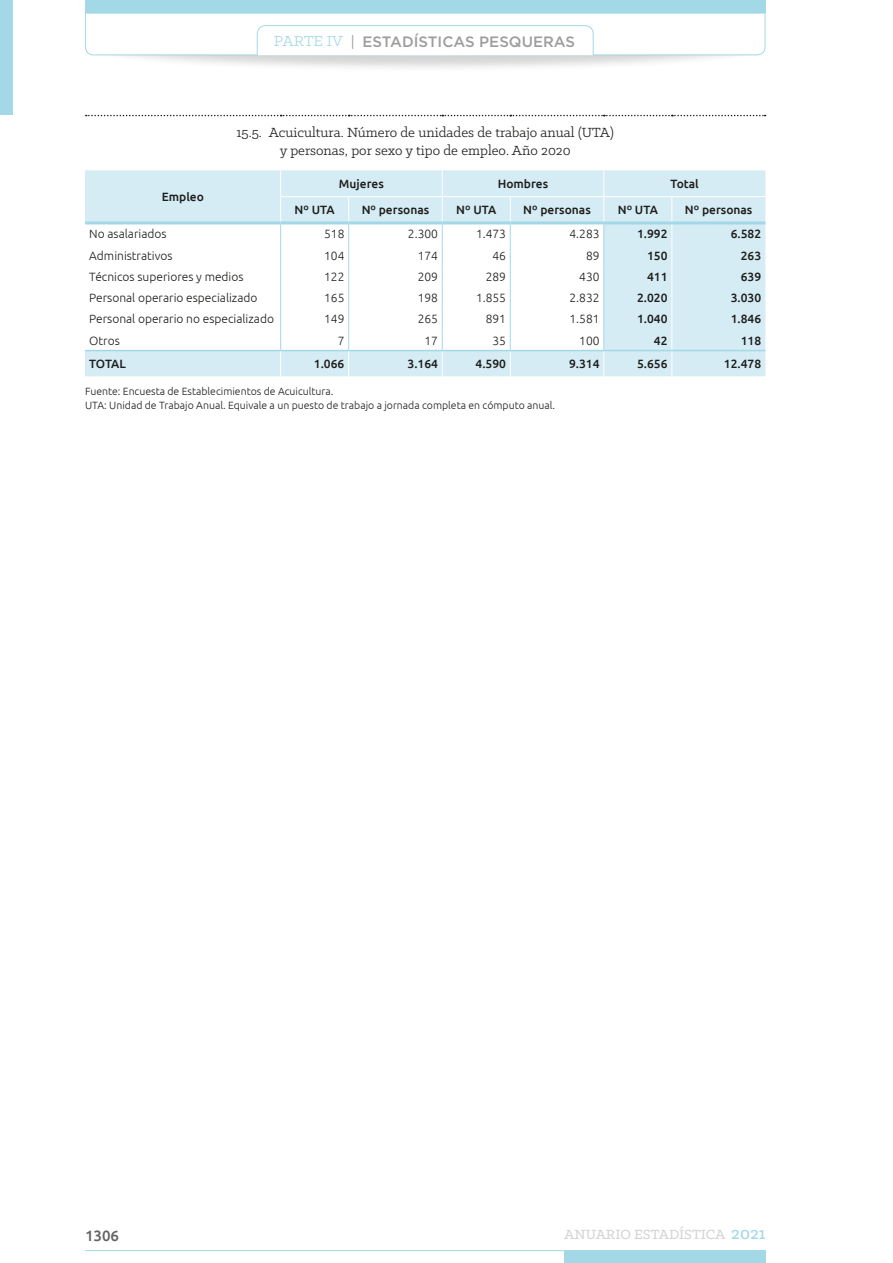
<style>
.page{position:relative;width:893px;height:1263px;background:#fff}
.page>*{position:absolute;margin:0;border:0;box-sizing:border-box;transform-origin:0 0}
.TITULO_TABLA{font:15px/18px "Klinic Slab";color:#1d1d1b;text-align:center}
.t1{font:500 15px "Gotham";color:#9d9d9c}
.t2{font:500 15px "Klinic Slab";color:#d5d5d5}
.t3{font:500 15px "Ubuntu";color:#646363}
.TEXTO_DERECHA_TABLA{font:300 12px "Ubuntu";color:#1d1d1b}
.TEXTO_CABECERA_TABLA{font:500 12px "Ubuntu";color:#1d1d1b}
.TEXTO_DERECHA_TABLA-2{font:500 12px "Ubuntu";color:#1d1d1b}
.TEXTO_FUENTE{font:300 10.5px "Ubuntu";color:#1d1d1b}
.s1{font-family:"Klinic Slab";font-weight:400;font-size:16.5px;color:#a3d8e7}
.s2{font-weight:400}
.s3{font-size:18.9px;color:#a3d8e7}
</style>
<div class="page">
<div style="left:0;top:0;width:13px;height:115px;background:#a3d8e7"></div>
<div style="left:82px;top:13px;width:687px;height:59px;background:#1d1d1b;opacity:.2"></div>
<div style="left:564px;top:1250px;width:201px;height:13px;background:#a3d8e7"></div>
<div style="left:85px;top:0;width:680px;height:13px;background:#a3d8e7"></div>
<hr style="left:85px;top:1250px;width:680px;height:1px;background:#a3d8e7">
<svg style="left:85px;top:12px;width:681px;height:44px"></svg>
<svg style="left:85px;top:170px;width:680px;height:206px;fill:#d5ecf4"></svg>
<svg style="left:86px;top:115px;width:680px;height:1px"></svg>
<hr style="left:85px;top:221px;width:196px;height:3px;background:#a3d8e7">
<hr style="left:281px;top:221px;width:68px;height:3px;background:#a3d8e7">
<hr style="left:349px;top:221px;width:93px;height:3px;background:#a3d8e7">
<hr style="left:442px;top:221px;width:68px;height:3px;background:#a3d8e7">
<hr style="left:510px;top:221px;width:94px;height:3px;background:#a3d8e7">
<hr style="left:604px;top:221px;width:68px;height:3px;background:#a3d8e7">
<hr style="left:672px;top:221px;width:93px;height:3px;background:#a3d8e7">
<hr style="left:85px;top:350px;width:196px;height:1px;background:#a3d8e7">
<hr style="left:281px;top:350px;width:68px;height:1px;background:#a3d8e7">
<hr style="left:349px;top:350px;width:93px;height:1px;background:#a3d8e7">
<hr style="left:442px;top:350px;width:68px;height:1px;background:#a3d8e7">
<hr style="left:510px;top:350px;width:94px;height:1px;background:#a3d8e7">
<hr style="left:604px;top:350px;width:68px;height:1px;background:#a3d8e7">
<hr style="left:672px;top:350px;width:93px;height:1px;background:#a3d8e7">
<svg style="left:671px;top:197px;width:1px;height:179px"></svg>
<svg style="left:280px;top:170px;width:1px;height:206px"></svg>
<svg style="left:348px;top:197px;width:1px;height:179px"></svg>
<svg style="left:442px;top:170px;width:1px;height:206px"></svg>
<svg style="left:510px;top:197px;width:1px;height:179px"></svg>
<svg style="left:603px;top:170px;width:1px;height:206px"></svg>
<hr style="left:281px;top:196px;width:68px;height:1px;background:#fff">
<hr style="left:349px;top:196px;width:93px;height:1px;background:#fff">
<hr style="left:442px;top:196px;width:68px;height:1px;background:#fff">
<hr style="left:510px;top:196px;width:94px;height:1px;background:#fff">
<hr style="left:604px;top:196px;width:68px;height:1px;background:#fff">
<hr style="left:672px;top:196px;width:93px;height:1px;background:#fff">
<p class="t1" style="left:274px;top:33px;width:303px"><span class="s1">PARTE IV</span> <span class="s2">|</span> ESTADÍSTICAS PESQUERAS</p>
<p class="TEXTO_CABECERA_TABLA" style="left:162px;top:189px;width:44px">Empleo</p>
<p class="TITULO_TABLA" style="left:237px;top:123px;width:379px">15.5. Acuicultura. Número de unidades de trabajo anual (UTA) y personas, por sexo y tipo de empleo. Año 2020</p>
<p class="TEXTO_CABECERA_TABLA" style="left:339px;top:176px;width:46px">Mujeres</p>
<p class="TEXTO_CABECERA_TABLA" style="left:498px;top:176px;width:52px">Hombres</p>
<p class="TEXTO_CABECERA_TABLA" style="left:670px;top:176px;width:30px">Total</p>
<p class="TEXTO_CABECERA_TABLA" style="left:295px;top:203px;width:42px">Nº UTA</p>
<p class="TEXTO_CABECERA_TABLA" style="left:362px;top:203px;width:69px">Nº personas</p>
<p class="TEXTO_CABECERA_TABLA" style="left:456px;top:203px;width:42px">Nº UTA</p>
<p class="TEXTO_CABECERA_TABLA" style="left:523px;top:203px;width:69px">Nº personas</p>
<p class="TEXTO_CABECERA_TABLA" style="left:618px;top:203px;width:42px">Nº UTA</p>
<p class="TEXTO_CABECERA_TABLA" style="left:685px;top:203px;width:69px">Nº personas</p>
<p class="TEXTO_DERECHA_TABLA" style="left:89px;top:227px;width:79px">No asalariados</p>
<p class="TEXTO_DERECHA_TABLA" style="left:324px;top:227px;width:22px">518</p>
<p class="TEXTO_DERECHA_TABLA" style="left:408px;top:227px;width:32px">2.300</p>
<p class="TEXTO_DERECHA_TABLA" style="left:476px;top:227px;width:32px">1.473</p>
<p class="TEXTO_DERECHA_TABLA" style="left:570px;top:227px;width:32px">4.283</p>
<p class="TEXTO_DERECHA_TABLA-2" style="left:637px;top:226px;width:32px">1.992</p>
<p class="TEXTO_DERECHA_TABLA-2" style="left:731px;top:226px;width:32px">6.582</p>
<p class="TEXTO_DERECHA_TABLA" style="left:89px;top:248px;width:85px">Administrativos</p>
<p class="TEXTO_DERECHA_TABLA" style="left:324px;top:248px;width:22px">104</p>
<p class="TEXTO_DERECHA_TABLA" style="left:418px;top:248px;width:22px">174</p>
<p class="TEXTO_DERECHA_TABLA" style="left:492px;top:248px;width:15px">46</p>
<p class="TEXTO_DERECHA_TABLA" style="left:586px;top:248px;width:15px">89</p>
<p class="TEXTO_DERECHA_TABLA-2" style="left:647px;top:248px;width:22px">150</p>
<p class="TEXTO_DERECHA_TABLA-2" style="left:741px;top:248px;width:22px">263</p>
<p class="TEXTO_DERECHA_TABLA" style="left:89px;top:269px;width:156px">Técnicos superiores y medios</p>
<p class="TEXTO_DERECHA_TABLA" style="left:324px;top:269px;width:22px">122</p>
<p class="TEXTO_DERECHA_TABLA" style="left:418px;top:269px;width:22px">209</p>
<p class="TEXTO_DERECHA_TABLA" style="left:486px;top:269px;width:22px">289</p>
<p class="TEXTO_DERECHA_TABLA" style="left:579px;top:269px;width:22px">430</p>
<p class="TEXTO_DERECHA_TABLA-2" style="left:647px;top:269px;width:22px">411</p>
<p class="TEXTO_DERECHA_TABLA-2" style="left:741px;top:269px;width:22px">639</p>
<p class="TEXTO_DERECHA_TABLA" style="left:89px;top:291px;width:170px">Personal operario especializado</p>
<p class="TEXTO_DERECHA_TABLA" style="left:324px;top:291px;width:22px">165</p>
<p class="TEXTO_DERECHA_TABLA" style="left:418px;top:291px;width:22px">198</p>
<p class="TEXTO_DERECHA_TABLA" style="left:476px;top:291px;width:32px">1.855</p>
<p class="TEXTO_DERECHA_TABLA" style="left:570px;top:291px;width:32px">2.832</p>
<p class="TEXTO_DERECHA_TABLA-2" style="left:637px;top:290px;width:32px">2.020</p>
<p class="TEXTO_DERECHA_TABLA-2" style="left:731px;top:290px;width:32px">3.030</p>
<p class="TEXTO_DERECHA_TABLA" style="left:89px;top:312px;width:186px">Personal operario no especializado</p>
<p class="TEXTO_DERECHA_TABLA" style="left:324px;top:312px;width:22px">149</p>
<p class="TEXTO_DERECHA_TABLA" style="left:418px;top:312px;width:22px">265</p>
<p class="TEXTO_DERECHA_TABLA" style="left:486px;top:312px;width:22px">891</p>
<p class="TEXTO_DERECHA_TABLA" style="left:570px;top:312px;width:32px">1.581</p>
<p class="TEXTO_DERECHA_TABLA-2" style="left:637px;top:311px;width:32px">1.040</p>
<p class="TEXTO_DERECHA_TABLA-2" style="left:731px;top:311px;width:32px">1.846</p>
<p class="TEXTO_DERECHA_TABLA" style="left:89px;top:333px;width:32px">Otros</p>
<p class="TEXTO_DERECHA_TABLA" style="left:338px;top:333px;width:8px">7</p>
<p class="TEXTO_DERECHA_TABLA" style="left:424px;top:333px;width:15px">17</p>
<p class="TEXTO_DERECHA_TABLA" style="left:492px;top:333px;width:15px">35</p>
<p class="TEXTO_DERECHA_TABLA" style="left:579px;top:333px;width:22px">100</p>
<p class="TEXTO_DERECHA_TABLA-2" style="left:654px;top:333px;width:15px">42</p>
<p class="TEXTO_DERECHA_TABLA-2" style="left:741px;top:333px;width:22px">118</p>
<p class="TEXTO_CABECERA_TABLA" style="left:89px;top:356px;width:38px">TOTAL</p>
<p class="TEXTO_CABECERA_TABLA" style="left:314px;top:356px;width:32px">1.066</p>
<p class="TEXTO_CABECERA_TABLA" style="left:407px;top:356px;width:32px">3.164</p>
<p class="TEXTO_CABECERA_TABLA" style="left:476px;top:356px;width:32px">4.590</p>
<p class="TEXTO_CABECERA_TABLA" style="left:569px;top:356px;width:32px">9.314</p>
<p class="TEXTO_CABECERA_TABLA" style="left:637px;top:356px;width:32px">5.656</p>
<p class="TEXTO_CABECERA_TABLA" style="left:724px;top:356px;width:39px">12.478</p>
<p class="TEXTO_FUENTE" style="left:85px;top:385px;width:250px">Fuente: Encuesta de Establecimientos de Acuicultura.</p>
<p class="TEXTO_FUENTE" style="left:85px;top:398px;width:472px">UTA: Unidad de Trabajo Anual. Equivale a un puesto de trabajo a jornada completa en cómputo anual.</p>
<p class="t3" style="left:85px;top:1226px;width:36px">1306</p>
<p class="t2" style="left:564px;top:1224px;width:203px">ANUARIO ESTADÍSTICA <span class="s3">2021</span></p>
</div>
